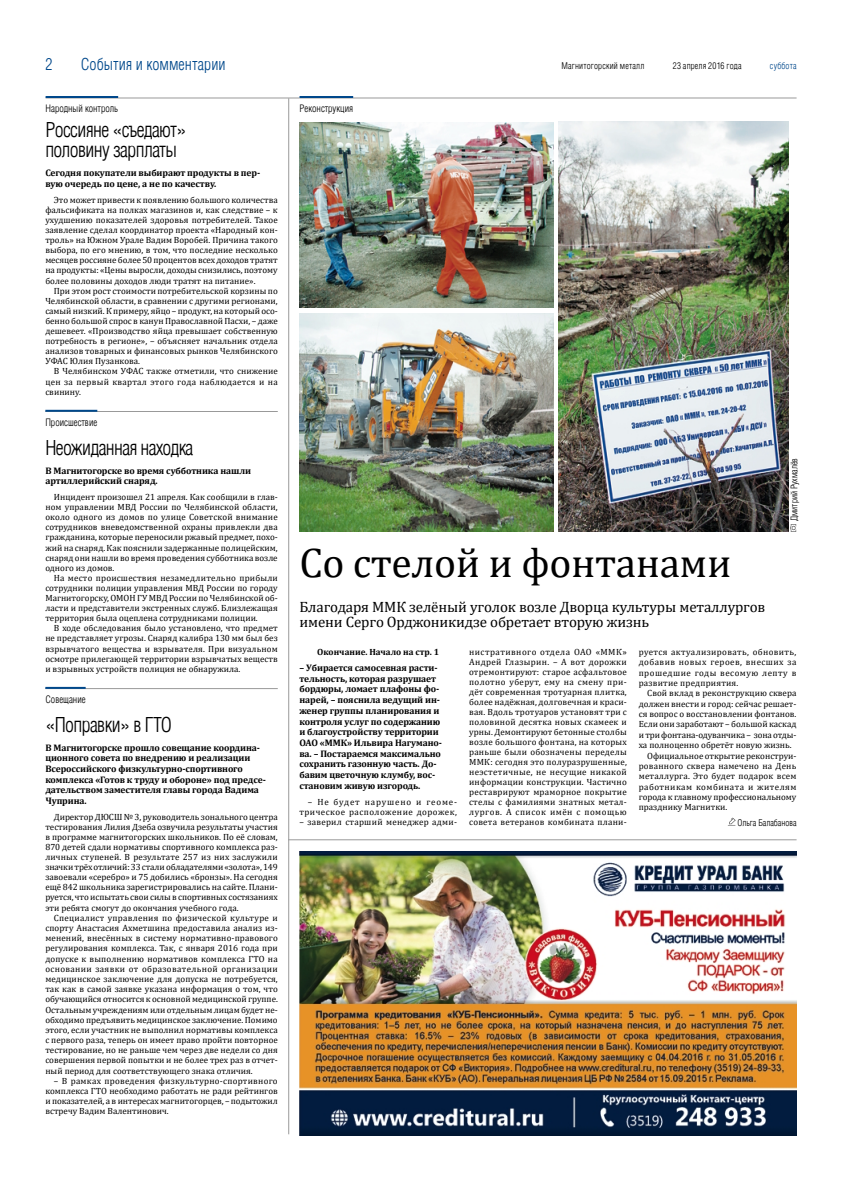
<style>
.page{position:relative;width:842px;height:1191px;background:#fff}
.page>*{position:absolute;margin:0;border:0;box-sizing:border-box;transform-origin:0 0}
.t1{font:41.5px "Cambria";letter-spacing:-.01em;color:#000}
.t2{font:300 condensed 20px/20px "AG Letterica";letter-spacing:-.03em;color:#000}
.t3{font:300 condensed 16px "AG Letterica";color:#00488b}
.t4{font:15px/15px "Cambria";letter-spacing:-.01em;color:#000}
.t5{font:300 condensed 10px "AG Letterica";color:#000}
.t6{font:700 9.5px/10.7px "Cambria";letter-spacing:-.01em;color:#000}
.t7{font:9px/10.1px "Cambria";color:#000;text-align:justify}
.t8{font:9px/10.1px "Cambria";letter-spacing:.05em;color:#000;text-align:right}
.t9{font:300 condensed 9px "AG Letterica";letter-spacing:.005em;color:#000}
.t10{font:9px "Cambria";letter-spacing:.02em;color:#000}
.t11{font:9px "Cambria";letter-spacing:.03em;color:#000}
.t12{font:700 9px "Cambria";color:#000}
.t13{font:300 condensed 9px "AG Letterica";letter-spacing:.02em;color:#00488b}
</style>
<div class="page">
<hr style="left:288px;top:98px;width:1px;height:1036px;background:#999">
<hr style="left:45px;top:411px;width:233px;height:1px;background:#999">
<hr style="left:45px;top:410px;width:52px;height:2px;background:#00488b">
<hr style="left:45px;top:688px;width:233px;height:1px;background:#999">
<hr style="left:45px;top:687px;width:41px;height:2px;background:#00488b">
<hr style="left:46px;top:98px;width:253px;height:1px;background:#999">
<hr style="left:46px;top:96px;width:72px;height:2px;background:#00488b">
<hr style="left:288px;top:840px;width:508px;height:1px;background:#999">
<img style="left:300px;top:852px;width:496px;height:283px">
<svg style="left:728px;top:818px;width:7px;height:8px"></svg>
<hr style="left:300px;top:98px;width:496px;height:1px;background:#999">
<hr style="left:300px;top:96px;width:53px;height:2px;background:#00488b">
<img style="left:559px;top:121px;width:229px;height:411px">
<img style="left:300px;top:122px;width:254px;height:185px">
<img style="left:300px;top:314px;width:254px;height:218px">
<svg style="left:790px;top:524px;width:7px;height:8px"></svg>
<h3 class="t3" style="left:45px;top:55px;width:9px">2</h3>
<h3 class="t3" style="left:81px;top:55px;width:146px">События и комментарии</h3>
<p class="t9" style="left:561px;top:61px;width:84px">Магнитогорский металл</p>
<p class="t9" style="left:673px;top:61px;width:70px">23 апреля 2016 года</p>
<p class="t13" style="left:770px;top:61px;width:28px">суббота</p>
<p class="t5" style="left:46px;top:103px;width:74px">Народный контроль</p>
<h2 class="t2" style="left:45px;top:119px;width:143px">Россияне «съедают» половину зарплаты</h2>
<p class="t6" style="left:45px;top:167px;width:216px;line-height:11px">Сегодня покупатели выбирают продукты в пер&shy;вую очередь по цене, а не по качеству.</p>
<p class="t7" style="left:45px;top:195px;width:234px;text-indent:9px">Это может привести к появлению большого количества фальсификата на полках магазинов и, как следствие – к ухудшению показателей здоровья потребителей. Такое заявление сделал координатор проекта «Народный кон&shy;троль» на Южном Урале Вадим Воробей. Причина такого выбора, по его мнению, в том, что последние несколько месяцев россияне более 50 процентов всех доходов тратят на продукты: «Цены выросли, доходы снизились, поэтому более половины доходов люди тратят на питание».</p>
<p class="t7" style="left:45px;top:285px;width:234px;text-indent:9px">При этом рост стоимости потребительской корзины по Челябинской области, в сравнении с другими регионами, самый низкий. К примеру, яйцо – продукт, на который осо&shy;бенно большой спрос в канун Православной Пасхи, – даже дешевеет. «Производство яйца превышает собственную потребность в регионе», – объясняет начальник отдела анализов товарных и финансовых рынков Челябинского УФАС Юлия Пузанкова.</p>
<p class="t7" style="left:45px;top:366px;width:234px;text-indent:9px">В Челябинском УФАС также отметили, что снижение цен за первый квартал этого года наблюдается и на свинину.</p>
<p class="t5" style="left:45px;top:416px;width:53px">Происшествие</p>
<h2 class="t2" style="left:45px;top:437px;width:149px">Неожиданная находка</h2>
<p class="t6" style="left:45px;top:465px;width:207px">В Магнитогорске во время субботника нашли артиллерийский снаряд.</p>
<p class="t7" style="left:45px;top:492px;width:234px;text-indent:9px">Инцидент произошел 21 апреля. Как сообщили в глав&shy;ном управлении МВД России по Челябинской области, около одного из домов по улице Советской внимание сотрудников вневедомственной охраны привлекли два гражданина, которые переносили ржавый предмет, похо&shy;жий на снаряд. Как пояснили задержанные полицейским, снаряд они нашли во время проведения субботника возле одного из домов.</p>
<p class="t7" style="left:45px;top:573px;width:234px;text-indent:9px">На место происшествия незамедлительно прибыли сотрудники полиции управления МВД России по городу Магнитогорску, ОМОН ГУ МВД России по Челябинской об&shy;ласти и представители экстренных служб. Близлежащая территория была оцеплена сотрудниками полиции.</p>
<p class="t7" style="left:45px;top:623px;width:234px;text-indent:9px">В ходе обследования было установлено, что предмет не представляет угрозы. Снаряд калибра 130 мм был без взрывчатого вещества и взрывателя. При визуальном осмотре прилегающей территории взрывчатых веществ и взрывных устройств полиция не обнаружила.</p>
<p class="t5" style="left:45px;top:694px;width:42px">Совещание</p>
<h2 class="t2" style="left:45px;top:714px;width:128px">«Поправки» в ГТО</h2>
<p class="t6" style="left:45px;top:742px;width:222px">В Магнитогорске прошло совещание координа&shy;ционного совета по внедрению и реализации Всероссийского физкультурно-спортивного комплекса «Готов к труду и обороне» под предсе&shy;дательством заместителя главы города Вадима Чуприна.</p>
<p class="t7" style="left:45px;top:811px;width:234px;text-indent:9px">Директор ДЮСШ № 3, руководитель зонального центра тестирования Лилия Дзеба озвучила результаты участия в программе магнитогорских школьников. По её словам, 870 детей сдали нормативы спортивного комплекса раз&shy;личных ступеней. В результате 257 из них заслужили значки трёх отличий: 33 стали обладателями «золота», 149 завоевали «серебро» и 75 добились «бронзы». На сегодня ещё 842 школьника зарегистрировались на сайте. Плани&shy;руется, что испытать свои силы в спортивных состязаниях эти ребята смогут до окончания учебного года.</p>
<p class="t7" style="left:45px;top:913px;width:234px;text-indent:9px">Специалист управления по физической культуре и спорту Анастасия Ахметшина предоставила анализ из&shy;менений, внесённых в систему нормативно-правового регулирования комплекса. Так, с января 2016 года при допуске к выполнению нормативов комплекса ГТО на основании заявки от образовательной организации медицинское заключение для допуска не потребуется, так как в самой заявке указана информация о том, что обучающийся относится к основной медицинской группе.<br>Остальным учреждениям или отдельным лицам будет не&shy;обходимо предъявить медицинское заключение. Помимо этого, если участник не выполнил нормативы комплекса с первого раза, теперь он имеет право пройти повторное тестирование, но не раньше чем через две недели со дня совершения первой попытки и не более трех раз в отчет&shy;ный период для соответствующего знака отличия.</p>
<p class="t7" style="left:45px;top:1075px;width:234px;text-indent:9px">– В рамках проведения физкультурно-спортивного комплекса ГТО необходимо работать не ради рейтингов и показателей, а в интересах магнитогорцев, – подытожил встречу Вадим Валентинович.</p>
<p class="t5" style="left:300px;top:103px;width:55px">Реконструкция</p>
<h1 class="t1" style="left:300px;top:538px;width:434px">Со стелой и фонтанами</h1>
<h3 class="t4" style="left:299px;top:599px;width:468px">Благодаря ММК зелёный уголок возле Дворца культуры металлургов имени Серго Орджоникидзе обретает вторую жизнь</h3>
<p class="t9" style="left:789px;top:521px;width:64px;rotate:-90deg">Дмитрий Рухмалёв</p>
<p class="t12" style="left:317px;top:646px;width:123px">Окончание. Начало на стр. 1</p>
<p class="t6" style="left:299px;top:662px;width:144px">– Убирается самосевная расти&shy;тельность, которая разрушает бордюры, ломает плафоны фо&shy;нарей, – пояснила ведущий ин&shy;женер группы планирования и контроля услуг по содержанию и благоустройству территории<br>ОАО «ММК» Ильвира Нагумано&shy;ва. – Постараемся максимально сохранить газонную часть. До&shy;бавим цветочную клумбу, вос&shy;становим живую изгородь.</p>
<p class="t8" style="left:299px;top:797px;width:159px">– Не будет нарушено и геоме&shy;трическое расположение дорожек,</p>
<p class="t11" style="left:299px;top:817px;width:159px">– заверил старший менеджер адми-</p>
<p class="t7" style="left:469px;top:647px;width:159px">нистративного отдела ОАО «ММК» Андрей Глазырин. – А вот дорожки отремонтируют: старое асфальтовое полотно уберут, ему на смену при&shy;дёт современная тротуарная плитка, более надёжная, долговечная и краси&shy;вая. Вдоль тротуаров установят три с половиной десятка новых скамеек и урны. Демонтируют бетонные столбы возле большого фонтана, на которых раньше были обозначены переделы ММК: сегодня это полуразрушенные, неэстетичные, не несущие никакой информации конструкции. Частично реставрируют мраморное покрытие стелы с фамилиями знатных метал&shy;лургов. А список имён с помощью совета ветеранов комбината плани-</p>
<p class="t7" style="left:639px;top:647px;width:159px">руется актуализировать, обновить, добавив новых героев, внесших за прошедшие годы весомую лепту в развитие предприятия.</p>
<p class="t7" style="left:647px;top:688px;width:151px">Свой вклад в реконструкцию сквера</p>
<p class="t7" style="left:639px;top:698px;width:159px">должен внести и город: сейчас решает-</p>
<p class="t7" style="left:639px;top:709px;width:159px">ся вопрос о восстановлении фонтанов.</p>
<p class="t7" style="left:639px;top:719px;width:159px">Если они заработают – большой каскад</p>
<p class="t7" style="left:639px;top:730px;width:159px">и три фонтана-одуванчика – зона отды-</p>
<p class="t7" style="left:639px;top:740px;width:154px">ха полноценно обретёт новую жизнь.</p>
<p class="t7" style="left:647px;top:750px;width:151px">Официальное открытие реконструи-</p>
<p class="t10" style="left:639px;top:761px;width:159px">рованного сквера намечено на День</p>
<p class="t10" style="left:639px;top:771px;width:159px">металлурга. Это будет подарок всем</p>
<p class="t8" style="left:639px;top:781px;width:159px">работникам комбината и жителям</p>
<p class="t7" style="left:639px;top:792px;width:159px">города к главному профессиональному</p>
<p class="t7" style="left:639px;top:802px;width:90px">празднику Магнитки.</p>
<p class="t9" style="left:737px;top:817px;width:61px">Ольга Балабанова</p>
</div>
